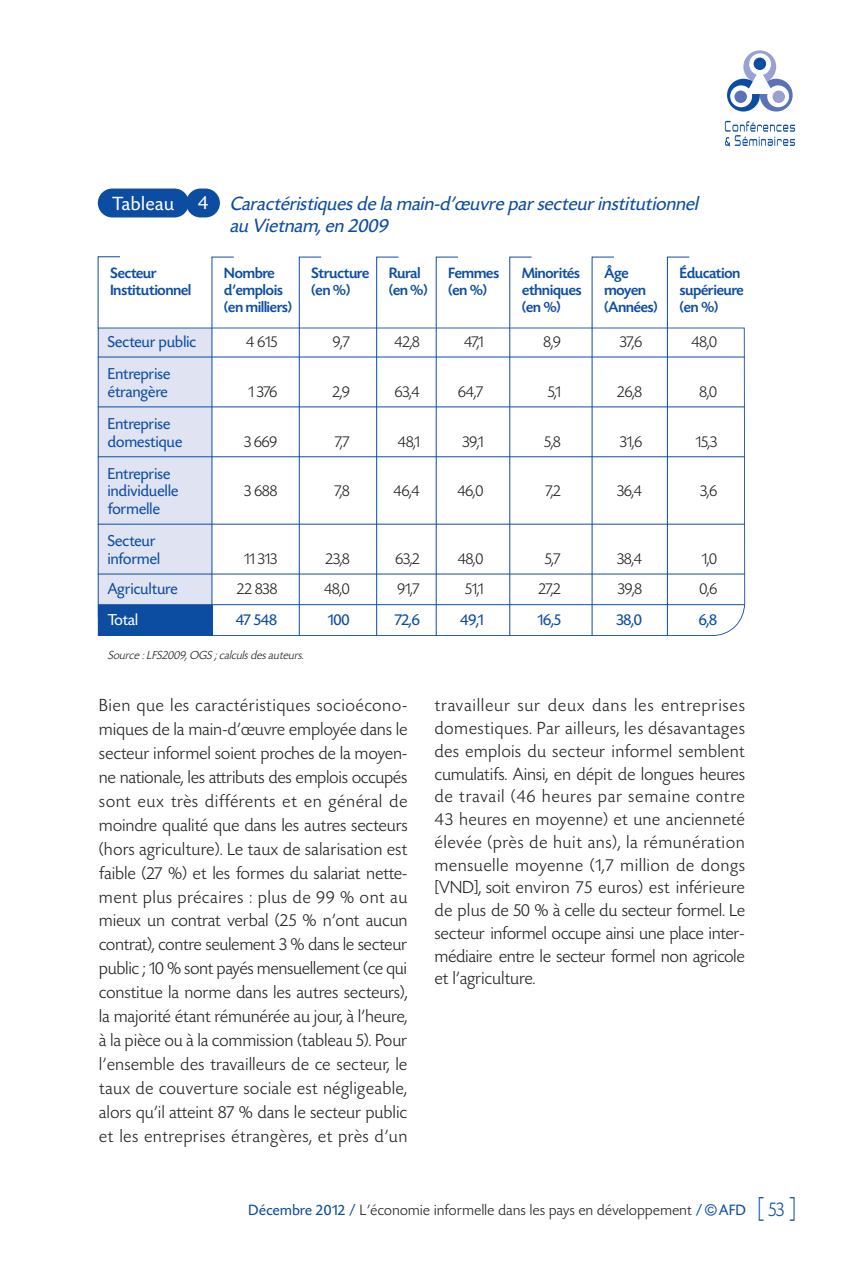
<style>
.page{position:relative;width:844px;height:1265px;background:#fff}
.page>*{position:absolute;margin:0;border:0;box-sizing:border-box;transform-origin:0 0}
.t1{font:italic 20.12px/22.8px "Today SH";letter-spacing:.015em;color:#0d4da1}
.t2{font:20.12px "Today SB";color:#fff}
.t3{font:300 18.38px/24px "Today SH";letter-spacing:.025em;color:#231f20;text-align:justify}
.t4{font:300 16.62px "Today SH";color:#231f20}
.t5{font:16.62px/17.5px "Today SH";letter-spacing:.015em;color:#0d4da1}
.t6{font:16.62px "Today SH";color:#fff}
.t7{font:500 15.75px/16.6px "Today SH";color:#0d4da1}
.t8{font:300 15.75px "Today SH";letter-spacing:.035em;color:#231f20}
.t9{font:italic 300 12.25px "Today SH";letter-spacing:.015em;color:#231f20}
.s1{font-weight:400;color:#0d4da1}
.s2{font-family:"Gill Sans";font-weight:400;color:#0d4da1}
.s3{font-family:"Gill Sans";font-size:26.25px;color:#0d4da1}
.s4{font-size:21px;color:#0d4da1}
</style>
<div class="page">
<svg style="left:727px;top:50px;width:65px;height:62px"></svg>
<svg style="left:724px;top:121px;width:70px;height:26px"></svg>
<div style="left:186px;top:189px;width:34px;height:28px;background:#0d4da1;border-radius:14px"></div>
<div style="left:98px;top:189px;width:91px;height:28px;background:#0d4da1;border-radius:14px"></div>
<svg style="left:98px;top:328px;width:647px;height:308px"></svg>
<hr style="left:98px;top:357px;width:646px;height:1px;background:#0d4da1">
<hr style="left:98px;top:407px;width:646px;height:1px;background:#0d4da1">
<hr style="left:98px;top:456px;width:646px;height:1px;background:#0d4da1">
<hr style="left:98px;top:524px;width:646px;height:1px;background:#0d4da1">
<hr style="left:98px;top:574px;width:646px;height:1px;background:#0d4da1">
<hr style="left:98px;top:604px;width:646px;height:1px;background:#0d4da1">
<svg style="left:666px;top:256px;width:24px;height:380px"></svg>
<svg style="left:591px;top:256px;width:23px;height:380px"></svg>
<svg style="left:508px;top:256px;width:24px;height:380px"></svg>
<svg style="left:435px;top:256px;width:24px;height:380px"></svg>
<svg style="left:375px;top:256px;width:24px;height:380px"></svg>
<svg style="left:298px;top:256px;width:24px;height:380px"></svg>
<svg style="left:211px;top:256px;width:24px;height:380px"></svg>
<svg style="left:97px;top:256px;width:24px;height:73px"></svg>
<p class="t2" style="left:112px;top:191px;width:97px">Tableau 4</p>
<p class="t7" style="left:110px;top:265px;width:82px">Secteur<br>Institutionnel</p>
<p class="t1" style="left:230px;top:191px;width:472px">Caractéristiques de la main-d’œuvre par secteur institutionnel au Vietnam, en 2009</p>
<p class="t7" style="left:224px;top:265px;width:69px">Nombre d’emplois (en milliers)</p>
<p class="t7" style="left:311px;top:265px;width:59px">Structure (en %)</p>
<p class="t7" style="left:389px;top:265px;width:40px">Rural (en %)</p>
<p class="t7" style="left:448px;top:265px;width:52px">Femmes (en %)</p>
<p class="t7" style="left:522px;top:265px;width:61px;text-align:justify">Minorités ethniques (en %)</p>
<p class="t7" style="left:604px;top:265px;width:55px">Âge moyen (Années)</p>
<p class="t7" style="left:679px;top:265px;width:65px">Éducation supérieure (en %)</p>
<p class="t5" style="left:108px;top:332px;width:90px">Secteur public</p>
<p class="t4" style="left:246px;top:331px;width:33px">4 615</p>
<p class="t4" style="left:333px;top:331px;width:18px">9,7</p>
<p class="t4" style="left:394px;top:331px;width:27px">42,8</p>
<p class="t4" style="left:464px;top:331px;width:21px">47,1</p>
<p class="t4" style="left:543px;top:331px;width:19px">8,9</p>
<p class="t4" style="left:619px;top:331px;width:24px">37,6</p>
<p class="t4" style="left:691px;top:331px;width:27px">48,0</p>
<p class="t5" style="left:108px;top:365px;width:64px">Entreprise étrangère</p>
<p class="t4" style="left:248px;top:381px;width:30px">1 376</p>
<p class="t4" style="left:332px;top:381px;width:19px">2,9</p>
<p class="t4" style="left:394px;top:381px;width:26px">63,4</p>
<p class="t4" style="left:458px;top:381px;width:27px">64,7</p>
<p class="t4" style="left:547px;top:381px;width:14px">5,1</p>
<p class="t4" style="left:617px;top:381px;width:26px">26,8</p>
<p class="t4" style="left:699px;top:381px;width:19px">8,0</p>
<p class="t5" style="left:108px;top:415px;width:76px">Entreprise domestique</p>
<p class="t5" style="left:108px;top:464px;width:72px">Entreprise individuelle</p>
<p class="t4" style="left:244px;top:431px;width:35px">3 669</p>
<p class="t4" style="left:335px;top:431px;width:16px">7,7</p>
<p class="t4" style="left:398px;top:431px;width:23px">48,1</p>
<p class="t4" style="left:462px;top:431px;width:22px">39,1</p>
<p class="t4" style="left:544px;top:431px;width:18px">5,8</p>
<p class="t4" style="left:619px;top:431px;width:24px">31,6</p>
<p class="t4" style="left:695px;top:431px;width:23px">15,3</p>
<p class="t4" style="left:244px;top:481px;width:34px">3 688</p>
<p class="t4" style="left:334px;top:481px;width:17px">7,8</p>
<p class="t4" style="left:393px;top:481px;width:28px">46,4</p>
<p class="t4" style="left:457px;top:481px;width:27px">46,0</p>
<p class="t4" style="left:545px;top:481px;width:17px">7,2</p>
<p class="t4" style="left:617px;top:481px;width:26px">36,4</p>
<p class="t4" style="left:700px;top:481px;width:18px">3,6</p>
<p class="t5" style="left:108px;top:492px;width:54px;line-height:32.4px">formelle<br>Secteur</p>
<p class="t5" style="left:108px;top:549px;width:54px">informel</p>
<p class="t4" style="left:244px;top:548px;width:35px">11 313</p>
<p class="t4" style="left:325px;top:548px;width:26px">23,8</p>
<p class="t4" style="left:395px;top:548px;width:26px">63,2</p>
<p class="t4" style="left:457px;top:548px;width:27px">48,0</p>
<p class="t4" style="left:544px;top:548px;width:18px">5,7</p>
<p class="t4" style="left:617px;top:548px;width:26px">38,4</p>
<p class="t4" style="left:701px;top:548px;width:17px">1,0</p>
<p class="t5" style="left:108px;top:580px;width:71px">Agriculture</p>
<p class="t4" style="left:237px;top:579px;width:42px">22 838</p>
<p class="t4" style="left:324px;top:579px;width:27px">48,0</p>
<p class="t4" style="left:397px;top:579px;width:24px">91,7</p>
<p class="t4" style="left:465px;top:579px;width:20px">51,1</p>
<p class="t4" style="left:538px;top:579px;width:24px">27,2</p>
<p class="t4" style="left:617px;top:579px;width:26px">39,8</p>
<p class="t4" style="left:699px;top:579px;width:19px">0,6</p>
<p class="t6" style="left:108px;top:610px;width:32px">Total</p>
<p class="t5" style="left:236px;top:611px;width:43px">47 548</p>
<p class="t5" style="left:328px;top:611px;width:23px">100</p>
<p class="t5" style="left:394px;top:611px;width:26px">72,6</p>
<p class="t5" style="left:460px;top:611px;width:25px">49,1</p>
<p class="t5" style="left:537px;top:611px;width:25px">16,5</p>
<p class="t5" style="left:616px;top:611px;width:27px">38,0</p>
<p class="t5" style="left:698px;top:611px;width:20px">6,8</p>
<p class="t9" style="left:108px;top:647px;width:199px">Source : LFS2009, OGS ; calculs des auteurs.</p>
<p class="t3" style="left:99px;top:693px;width:309px">Bien que les caractéristiques socioécono&shy;miques de la main-d’œuvre employée dans le secteur informel soient proches de la moyen&shy;ne nationale, les attributs des emplois occupés sont eux très différents et en général de moindre qualité que dans les autres secteurs (hors agriculture). Le taux de salarisation est faible (27 %) et les formes du salariat nette&shy;ment plus précaires : plus de 99 % ont au mieux un contrat verbal (25 % n’ont aucun contrat), contre seulement 3 % dans le secteur public ; 10 % sont payés mensuellement (ce qui constitue la norme dans les autres secteurs), la majorité étant rémunérée au jour, à l'heure, à la pièce ou à la commission (tableau 5). Pour l'ensemble des travailleurs de ce secteur, le taux de couverture sociale est négligeable, alors qu'il atteint 87 % dans le secteur public et les entreprises étrangères, et près d'un</p>
<p class="t3" style="left:434px;top:694px;width:311px;line-height:22.8px">travailleur sur deux dans les entreprises domestiques. Par ailleurs, les désavantages des emplois du secteur informel semblent cumulatifs. Ainsi, en dépit de longues heures de travail (46 heures par semaine contre 43 heures en moyenne) et une ancienneté élevée (près de huit ans), la rémunération mensuelle moyenne (1,7 million de dongs [VND], soit environ 75 euros) est inférieure de plus de 50 % à celle du secteur formel. Le secteur informel occupe ainsi une place inter&shy;médiaire entre le secteur formel non agricole et l'agriculture.</p>
<p class="t8" style="left:248px;top:1201px;width:549px"><span class="s1">Décembre 2012 /</span> L’économie informelle dans les pays en développement <span class="s1">/</span> <span class="s2">©</span> <span class="s1">AFD</span> <span class="s3">[</span> <span class="s4">53</span> <span class="s3">]</span></p>
</div>
